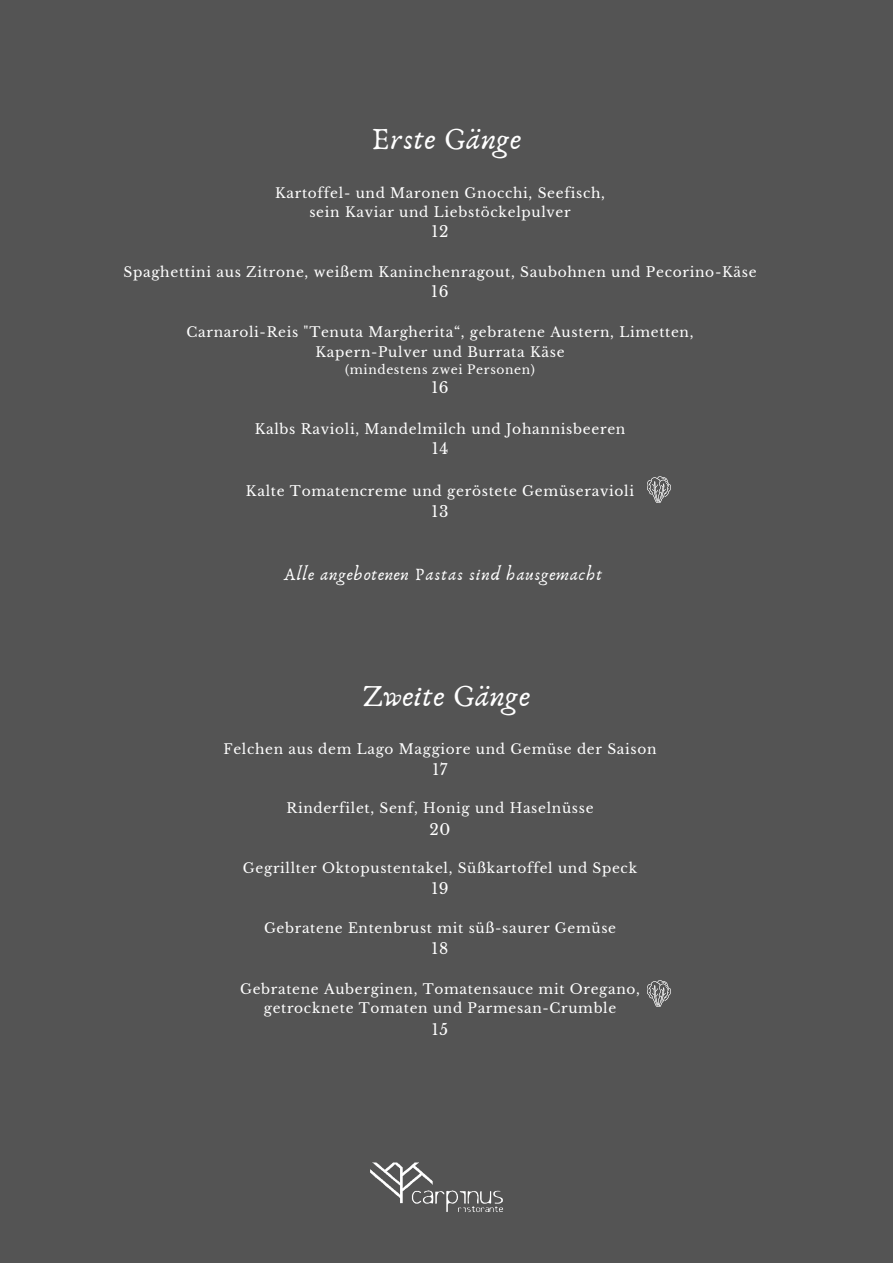
<style>
.page{position:relative;width:893px;height:1264px;background:#fff}
.page>*{position:absolute;margin:0;border:0;box-sizing:border-box;transform-origin:0 0}
.t1{font:31.8px "Anaktoria";letter-spacing:.02em;color:#fff}
.t2{font:17.85px "Anaktoria";letter-spacing:.05em;color:#fff}
.t3{font:15.3px "Libre Baskerville";letter-spacing:.05em;color:#fff}
.t4{font:15.15px "Libre Baskerville";letter-spacing:.05em;color:#fff}
.t5{font:13.8px "Libre Baskerville";letter-spacing:.05em;color:#fff}
.t6{font:13.65px "Libre Baskerville";letter-spacing:.05em;color:#fff}
.t7{font:12.3px "Libre Baskerville";letter-spacing:.05em;color:#fff}
</style>
<div class="page">
<div style="left:0;top:0;width:892px;height:1262px;background:#545454"></div>
<img style="left:370px;top:1162px;width:133px;height:51px">
<svg style="left:647px;top:476px;width:23px;height:27px"></svg>
<svg style="left:647px;top:980px;width:23px;height:27px"></svg>
<p class="t1" style="left:371px;top:120px;width:151px">Erste Gänge</p>
<p class="t6" style="left:275px;top:184px;width:331px">Kartoffel- und Maronen Gnocchi, Seefisch,</p>
<p class="t6" style="left:309px;top:204px;width:263px">sein Kaviar und Liebstöckelpulver</p>
<p class="t3" style="left:431px;top:222px;width:18px">12</p>
<p class="t5" style="left:123px;top:264px;width:634px">Spaghettini aus Zitrone, weißem Kaninchenragout, Saubohnen und Pecorino-Käse</p>
<p class="t3" style="left:431px;top:282px;width:19px">16</p>
<p class="t6" style="left:186px;top:324px;width:508px">Carnaroli-Reis "Tenuta Margherita“, gebratene Austern, Limetten,</p>
<p class="t6" style="left:315px;top:343px;width:250px">Kapern-Pulver und Burrata Käse</p>
<p class="t7" style="left:345px;top:362px;width:191px">(mindestens zwei Personen)</p>
<p class="t4" style="left:431px;top:378px;width:19px">16</p>
<p class="t5" style="left:255px;top:420px;width:372px">Kalbs Ravioli, Mandelmilch und Johannisbeeren</p>
<p class="t3" style="left:431px;top:439px;width:18px">14</p>
<p class="t5" style="left:246px;top:483px;width:389px">Kalte Tomatencreme und geröstete Gemüseravioli</p>
<p class="t3" style="left:431px;top:502px;width:18px">13</p>
<p class="t2" style="left:283px;top:563px;width:320px">Alle angebotenen Pastas sind hausgemacht</p>
<p class="t1" style="left:362px;top:676px;width:169px">Zweite Gänge</p>
<p class="t6" style="left:223px;top:740px;width:434px">Felchen aus dem Lago Maggiore und Gemüse der Saison</p>
<p class="t4" style="left:432px;top:760px;width:17px">17</p>
<p class="t6" style="left:286px;top:800px;width:308px">Rinderfilet, Senf, Honig und Haselnüsse</p>
<p class="t4" style="left:429px;top:820px;width:22px">20</p>
<p class="t6" style="left:243px;top:859px;width:395px">Gegrillter Oktopustentakel, Süßkartoffel und Speck</p>
<p class="t4" style="left:431px;top:879px;width:19px">19</p>
<p class="t6" style="left:264px;top:919px;width:353px">Gebratene Entenbrust mit süß-saurer Gemüse</p>
<p class="t4" style="left:431px;top:939px;width:18px">18</p>
<p class="t6" style="left:240px;top:981px;width:401px">Gebratene Auberginen, Tomatensauce mit Oregano,</p>
<p class="t6" style="left:264px;top:1000px;width:354px">getrocknete Tomaten und Parmesan-Crumble</p>
<p class="t4" style="left:432px;top:1020px;width:18px">15</p>
</div>
